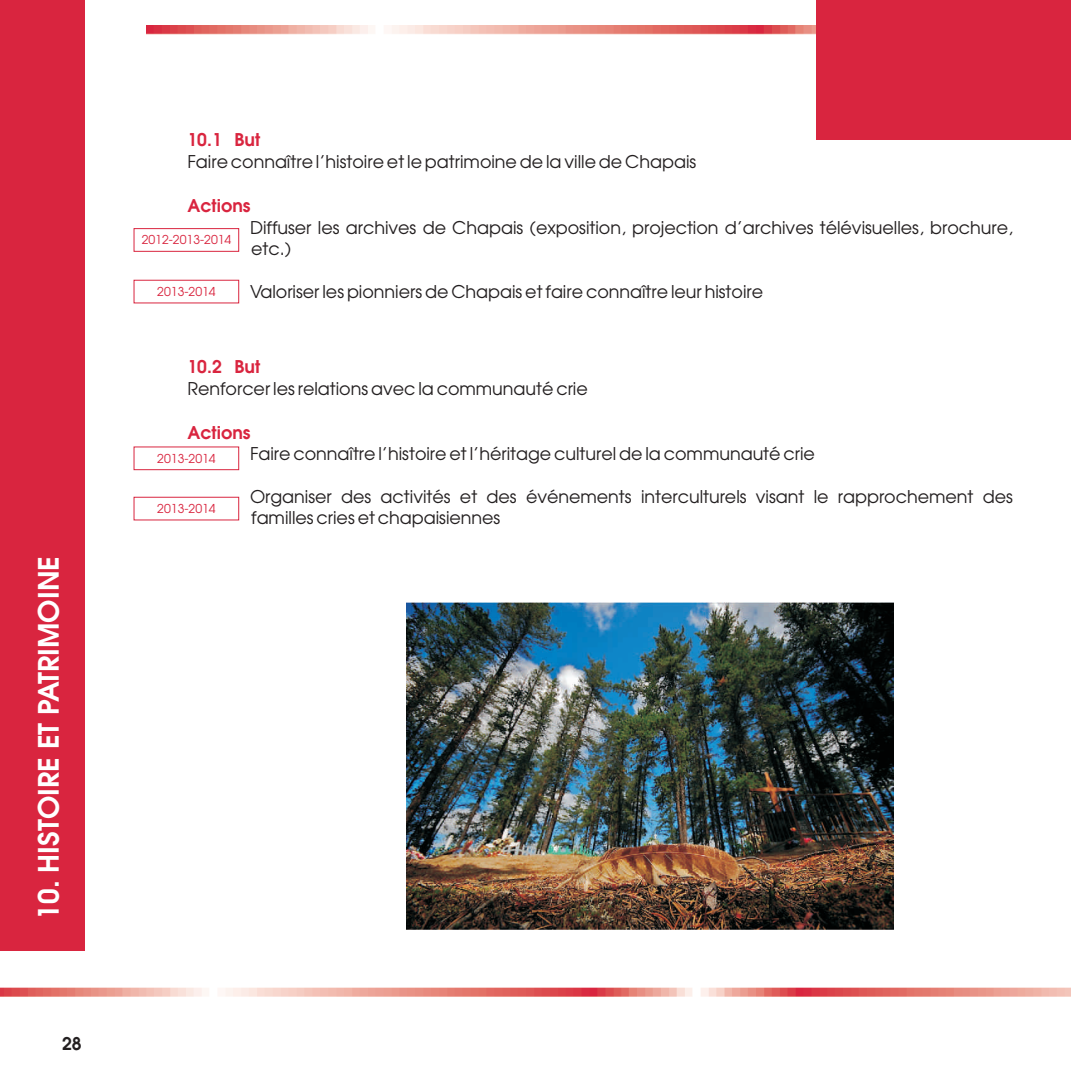
<style>
.page{position:relative;width:1071px;height:1071px;background:#fff}
.page>*{position:absolute;margin:0;border:0;box-sizing:border-box;transform-origin:0 0}
.t1{font:700 28px "Avalon Plain";color:#fff}
.t2{font:17.5px/21.3px "Avalon Plain";color:#231f20}
.t3{font:700 17.5px "Avalon Plain";color:#d9253f}
.t4{font:700 17.5px "Avalon Plain";color:#231f20}
.t5{font:12.25px "Avalon Plain";color:#d9253f}
</style>
<div class="page">
<img style="left:146px;top:26px;width:670px;height:9px">
<img style="left:0;top:987px;width:1071px;height:9px">
<div style="left:0;top:0;width:85px;height:951px;background:#d9253f"></div>
<div style="left:134px;top:228px;width:105px;height:24px;border:1px solid #d9253f"></div>
<div style="left:134px;top:447px;width:105px;height:23px;border:1px solid #d9253f"></div>
<div style="left:134px;top:280px;width:105px;height:23px;border:1px solid #d9253f"></div>
<div style="left:134px;top:497px;width:105px;height:23px;border:1px solid #d9253f"></div>
<img style="left:406px;top:603px;width:488px;height:327px">
<div style="left:816px;top:0;width:255px;height:140px;background:#d9253f"></div>
<h1 class="t1" style="left:38px;top:920px;width:365px;rotate:-90deg">10. HISTOIRE ET PATRIMOINE</h1>
<p class="t4" style="left:62px;top:1037px;width:21px">28</p>
<p class="t3" style="left:187px;top:133px;width:74px">10.1 But</p>
<p class="t2" style="left:187px;top:153px;width:510px">Faire connaître l'histoire et le patrimoine de la ville de Chapais</p>
<p class="t3" style="left:187px;top:199px;width:65px">Actions</p>
<p class="t5" style="left:142px;top:235px;width:91px">2012-2013-2014</p>
<p class="t5" style="left:157px;top:287px;width:60px">2013-2014</p>
<p class="t2" style="left:250px;top:218px;width:764px">Diffuser les archives de Chapais (exposition, projection d'archives télévisuelles, brochure, etc.)</p>
<p class="t2" style="left:250px;top:282px;width:515px">Valoriser les pionniers de Chapais et faire connaître leur histoire</p>
<p class="t3" style="left:187px;top:360px;width:74px">10.2 But</p>
<p class="t2" style="left:187px;top:380px;width:402px">Renforcer les relations avec la communauté crie</p>
<p class="t3" style="left:187px;top:426px;width:65px">Actions</p>
<p class="t5" style="left:157px;top:454px;width:60px">2013-2014</p>
<p class="t5" style="left:157px;top:504px;width:60px">2013-2014</p>
<p class="t2" style="left:250px;top:445px;width:566px">Faire connaître l'histoire et l'héritage culturel de la communauté crie</p>
<p class="t2" style="left:250px;top:488px;width:764px">Organiser des activités et des événements interculturels visant le rapprochement des familles cries et chapaisiennes</p>
</div>
